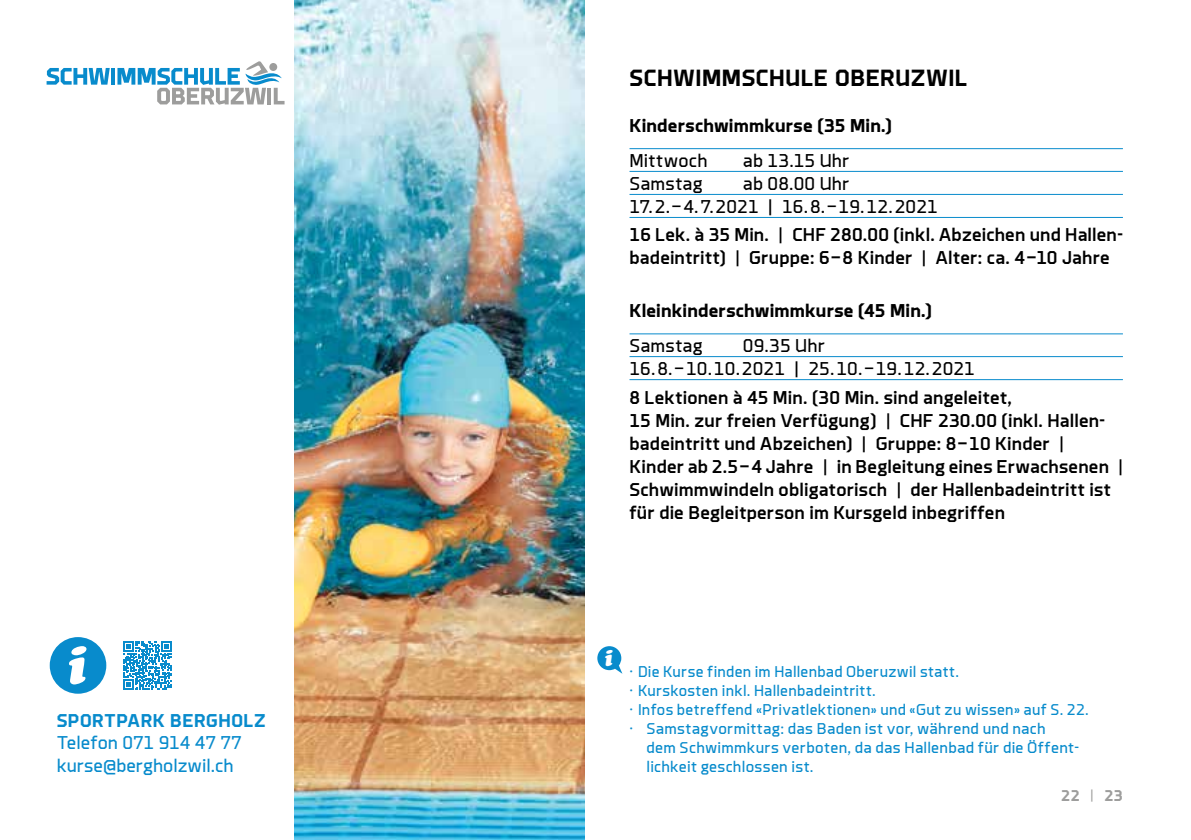
<style>
.page{position:relative;width:1191px;height:840px;background:#fff}
.page>*{position:absolute;margin:0;border:0;box-sizing:border-box;transform-origin:0 0}
.t1{font:italic 900 52px "Cooper";color:#fff}
.t2{font:700 24px "Brooklyn";letter-spacing:.025em;color:#000}
.t3{font:italic 900 22px "Cooper";color:#fff}
.t4{font:500 19px/23px "Brooklyn";letter-spacing:.01em;color:#000}
.t5{font:19px "Brooklyn";letter-spacing:.01em;color:#000}
.t6{font:700 19px "Brooklyn";letter-spacing:.01em;color:#000}
.t7{font:19px/22.4px "Brooklyn";color:#088bcc}
.t8{font:700 19px "Brooklyn";letter-spacing:.03em;color:#088bcc}
.t9{font:16px/19px "Brooklyn";letter-spacing:.015em;color:#088bcc}
.t10{font:700 16px "Brooklyn";color:#9d9d9c}
.s1{font-weight:400}
.s2{font-weight:300}
</style>
<div class="page">
<img style="left:295px;top:0;width:289px;height:839px">
<div style="left:50px;top:636px;width:56px;height:57px;background:#088bcc;border-radius:50%"></div>
<hr style="left:629px;top:148px;width:494px;height:1px;background:#088bcc">
<hr style="left:629px;top:171px;width:494px;height:1px;background:#088bcc">
<hr style="left:629px;top:194px;width:494px;height:1px;background:#088bcc">
<hr style="left:629px;top:217px;width:494px;height:1px;background:#088bcc">
<hr style="left:629px;top:333px;width:494px;height:1px;background:#088bcc">
<hr style="left:629px;top:356px;width:494px;height:1px;background:#088bcc">
<hr style="left:629px;top:379px;width:494px;height:1px;background:#088bcc">
<svg style="left:597px;top:646px;width:25px;height:27px"></svg>
<svg style="left:47px;top:68px;width:63px;height:17px"></svg>
<hr style="left:111px;top:68px;width:4px;height:17px;background:#088bcc">
<svg style="left:117px;top:61px;width:167px;height:44px"></svg>
<div style="left:269px;top:63px;width:8px;height:8px;background:#9d9d9c;border-radius:50%"></div>
<svg style="left:123px;top:641px;width:48px;height:48px"></svg>
<h1 class="t1" style="left:66px;top:633px;width:21px">i</h1>
<p class="t8" style="left:57px;top:710px;width:210px">SPORTPARK BERGHOLZ</p>
<p class="t7" style="left:57px;top:731px;width:187px">Telefon 071 914 47 77 kurse@bergholzwil.ch</p>
<p class="t2" style="left:629px;top:66px;width:339px">SCHWIMMSCHULE OBERUZWIL</p>
<p class="t6" style="left:629px;top:116px;width:264px">Kinderschwimmkurse (35 Min.)</p>
<p class="t5" style="left:629px;top:151px;width:80px">Mittwoch</p>
<p class="t5" style="left:743px;top:151px;width:108px">ab 13.15 Uhr</p>
<p class="t5" style="left:629px;top:174px;width:75px">Samstag</p>
<p class="t5" style="left:743px;top:174px;width:108px">ab 08.00 Uhr</p>
<p class="t4" style="left:629px;top:192px;width:495px;line-height:28.6px"><span class="s1">17. 2. – 4. 7. 2021 | 16. 8. – 19. 12. 2021<br></span>16 Lek. à 35 Min. <span class="s1">|</span> CHF 280.00 (inkl. Abzeichen und Hallen-</p>
<p class="t4" style="left:629px;top:247px;width:482px">badeintritt) <span class="s1">|</span> Gruppe: 6 – 8 Kinder <span class="s1">|</span> Alter: ca. 4 – 10 Jahre</p>
<p class="t6" style="left:629px;top:301px;width:304px">Kleinkinderschwimmkurse (45 Min.)</p>
<p class="t5" style="left:629px;top:336px;width:75px">Samstag</p>
<p class="t5" style="left:743px;top:336px;width:84px">09.35 Uhr</p>
<p class="t5" style="left:629px;top:359px;width:347px">16. 8. – 10. 10. 2021 | 25. 10. – 19. 12. 2021</p>
<p class="t4" style="left:629px;top:386px;width:495px">8 Lektionen à 45 Min. (30 Min. sind angeleitet,<br>15 Min. zur freien Verfügung) <span class="s1">|</span> CHF 230.00 (inkl. Hallen&shy;badeintritt und Abzeichen) <span class="s1">|</span> Gruppe: 8 – 10 Kinder <span class="s1">| </span>Kinder ab 2.5 – 4 Jahre <span class="s1">|</span> in Begleitung eines Erwachsenen <span class="s1">| </span>Schwimmwindeln obligatorisch <span class="s1">|</span> der Hallenbadeintritt ist für die Begleitperson im Kursgeld inbegriffen</p>
<p class="t3" style="left:604px;top:644px;width:10px">i</p>
<p class="t9" style="left:629px;top:662px;width:461px">· Die Kurse finden im Hallenbad Oberuzwil statt.<br>· Kurskosten inkl. Hallenbadeintritt.<br>· Infos betreffend «Privatlektionen» und «Gut zu wissen» auf S. 22. · Samstagvormittag: das Baden ist vor, während und nach</p>
<p class="t9" style="left:646px;top:737px;width:433px">dem Schwimmkurs verboten, da das Hallenbad für die Öffent&shy;lichkeit geschlossen ist.</p>
<p class="t10" style="left:1061px;top:787px;width:63px">22 <span class="s2">|</span> 23</p>
</div>
